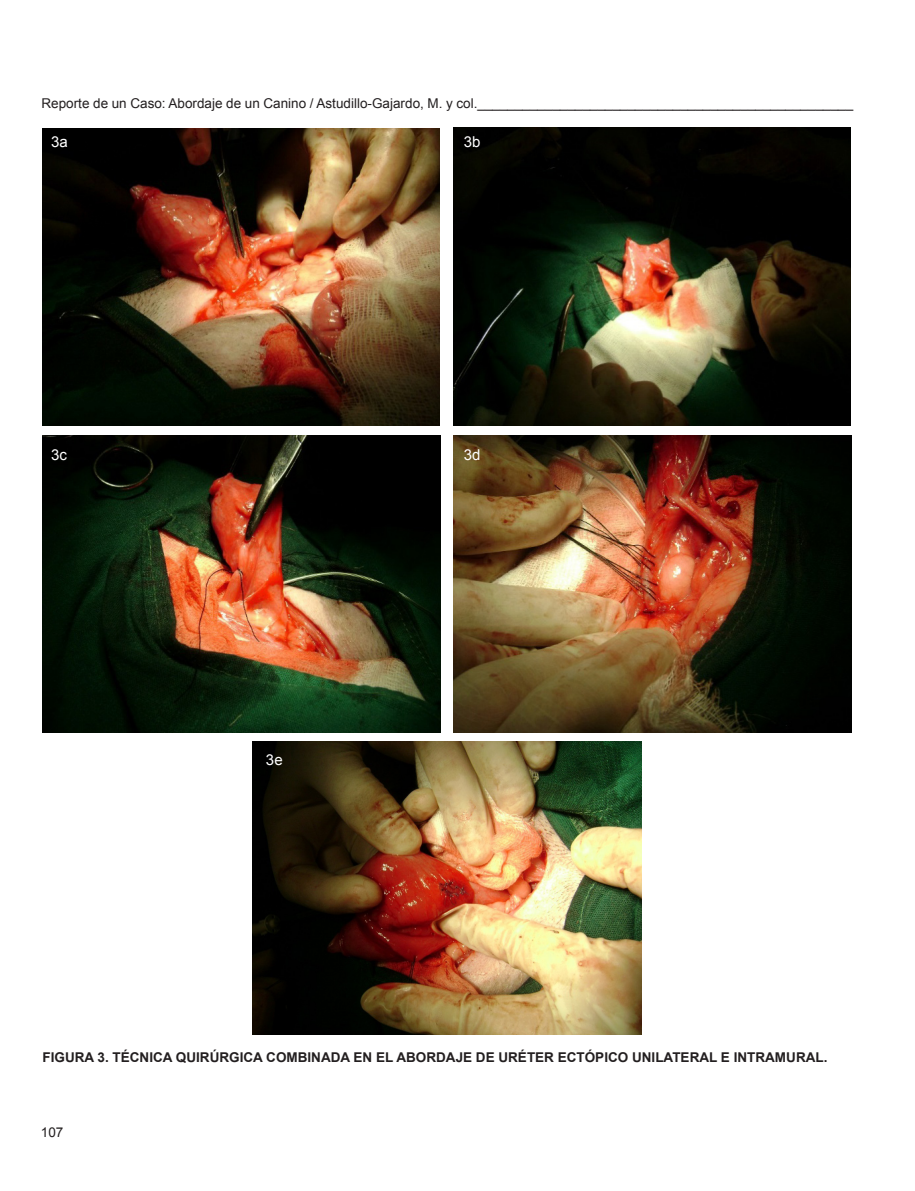
<style>
.page{position:relative;width:915px;height:1191px;background:#fff}
.page>*{position:absolute;margin:0;border:0;box-sizing:border-box;transform-origin:0 0}
.t1{font:15px "Arial";color:#fff}
.t2{font:13.5px "Arial";color:#231f20}
.tITULO_GRAFICOS{font:700 13.5px "Arial";color:#231f20}
</style>
<div class="page">
<img style="left:252px;top:742px;width:389px;height:292px">
<img style="left:43px;top:128px;width:396px;height:297px">
<img style="left:453px;top:128px;width:396px;height:297px">
<img style="left:43px;top:436px;width:397px;height:296px">
<img style="left:453px;top:436px;width:397px;height:296px">
<p class="t2" style="left:41px;top:95px;width:813px">Reporte de un Caso: Abordaje de un Canino / Astudillo-Gajardo, M. y col.__________________________________________________</p>
<p class="t1" style="left:51px;top:132px;width:18px">3a</p>
<p class="t1" style="left:51px;top:444px;width:17px">3c</p>
<p class="t1" style="left:266px;top:749px;width:18px">3e</p>
<p class="t1" style="left:463px;top:132px;width:18px">3b</p>
<p class="t1" style="left:463px;top:444px;width:18px">3d</p>
<p class="tITULO_GRAFICOS" style="left:43px;top:1048px;width:786px">FIGURA 3. TÉCNICA QUIRÚRGICA COMBINADA EN EL ABORDAJE DE URÉTER ECTÓPICO UNILATERAL E INTRAMURAL.</p>
<p class="t2" style="left:41px;top:1123px;width:24px">107</p>
</div>
